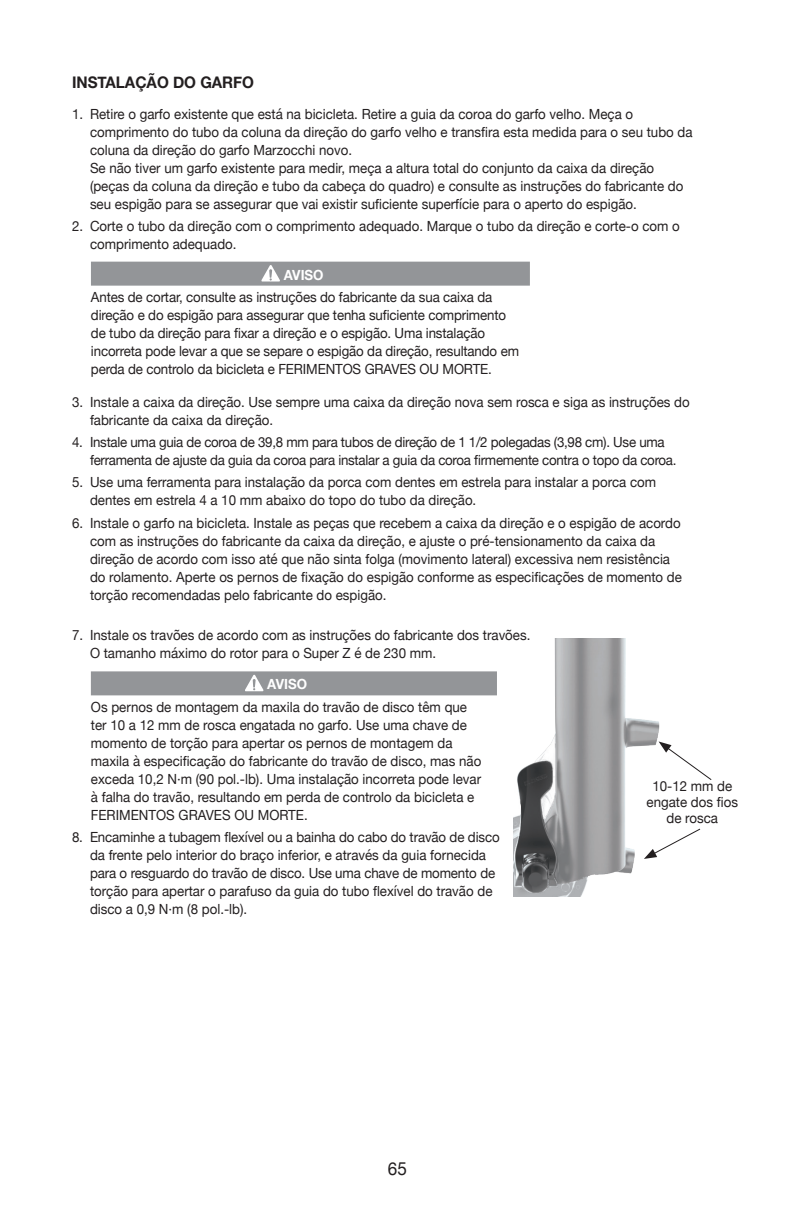
<style>
.page{position:relative;width:792px;height:1224px;background:#fff}
.page>*{position:absolute;margin:0;border:0;box-sizing:border-box;transform-origin:0 0}
.t1{font:18px "Helvetica Neue";color:#231f20;scale:.95 1}
.Headers{font:700 16px "Helvetica Neue";color:#231f20;scale:.95 1}
.body_copy{font:14px/18px "Helvetica Neue";color:#231f20;scale:.95 1}
.body_copy-2{font:14px/18px "Helvetica Neue";letter-spacing:-.02em;color:#231f20;scale:.95 1}
.WARNING{font:700 14px "Helvetica Neue";color:#fff;scale:.95 1}
</style>
<div class="page">
<div style="left:91px;top:262px;width:439px;height:24px;background:#939598"></div>
<svg style="left:261px;top:265px;width:19px;height:17px"></svg>
<img style="left:514px;top:638px;width:146px;height:259px">
<svg style="left:659px;top:741px;width:53px;height:40px"></svg>
<svg style="left:644px;top:828px;width:57px;height:31px"></svg>
<div style="left:91px;top:671px;width:406px;height:24px;background:#939598"></div>
<svg style="left:245px;top:675px;width:19px;height:16px"></svg>
<p class="Headers" style="left:72px;top:69px;width:193px">INSTALAÇÃO DO GARFO</p>
<p class="body_copy" style="left:90px;top:106px;width:636px;text-indent:-18px">1. Retire o garfo existente que está na bicicleta. Retire a guia da coroa do garfo velho. Meça o comprimento do tubo da coluna da direção do garfo velho e transfira esta medida para o seu tubo da coluna da direção do garfo Marzocchi novo.<br>Se não tiver um garfo existente para medir, meça a altura total do conjunto da caixa da direção (peças da coluna da direção e tubo da cabeça do quadro) e consulte as instruções do fabricante do seu espigão para se assegurar que vai existir suficiente superfície para o aperto do espigão.</p>
<p class="body_copy" style="left:90px;top:218px;width:622px;text-indent:-18px">2. Corte o tubo da direção com o comprimento adequado. Marque o tubo da direção e corte-o com o comprimento adequado.</p>
<p class="WARNING" style="left:284px;top:264px;width:43px">AVISO</p>
<p class="body_copy" style="left:91px;top:289px;width:452px">Antes de cortar, consulte as instruções do fabricante da sua caixa da direção e do espigão para assegurar que tenha suficiente comprimento de tubo da direção para fixar a direção e o espigão. Uma instalação incorreta pode levar a que se separe o espigão da direção, resultando em perda de controlo da bicicleta e FERIMENTOS GRAVES OU MORTE.</p>
<p class="body_copy" style="left:90px;top:393px;width:633px;text-indent:-18px">3. Instale a caixa da direção. Use sempre uma caixa da direção nova sem rosca e siga as instruções do fabricante da caixa da direção.</p>
<p class="body_copy-2" style="left:90px;top:434px;width:619px;text-indent:-18px">4. Instale uma guia de coroa de 39,8 mm para tubos de direção de 1 1/2 polegadas (3,98 cm). Use uma ferramenta de ajuste da guia da coroa para instalar a guia da coroa firmemente contra o topo da coroa.</p>
<p class="body_copy" style="left:90px;top:474px;width:597px;text-indent:-18px">5. Use uma ferramenta para instalação da porca com dentes em estrela para instalar a porca com dentes em estrela 4 a 10 mm abaixo do topo do tubo da direção.</p>
<p class="body_copy" style="left:90px;top:514px;width:625px;text-indent:-18px">6. Instale o garfo na bicicleta. Instale as peças que recebem a caixa da direção e o espigão de acordo com as instruções do fabricante da caixa da direção, e ajuste o pré-tensionamento da caixa da direção de acordo com isso até que não sinta folga (movimento lateral) excessiva nem resistência do rolamento. Aperte os pernos de fixação do espigão conforme as especificações de momento de torção recomendadas pelo fabricante do espigão.</p>
<p class="body_copy" style="left:90px;top:627px;width:465px;text-indent:-18px">7. Instale os travões de acordo com as instruções do fabricante dos travões.<br>O tamanho máximo do rotor para o Super Z é de 230 mm.</p>
<p class="WARNING" style="left:267px;top:673px;width:43px">AVISO</p>
<p class="body_copy" style="left:91px;top:698px;width:412px">Os pernos de montagem da maxila do travão de disco têm que ter 10 a 12 mm de rosca engatada no garfo. Use uma chave de momento de torção para apertar os pernos de montagem da maxila à especificação do fabricante do travão de disco, mas não exceda 10,2 N·m (90 pol.-lb). Uma instalação incorreta pode levar à falha do travão, resultando em perda de controlo da bicicleta e FERIMENTOS GRAVES OU MORTE.</p>
<p class="body_copy" style="left:90px;top:829px;width:433px;text-indent:-18px">8. Encaminhe a tubagem flexível ou a bainha do cabo do travão de disco da frente pelo interior do braço inferior, e através da guia fornecida para o resguardo do travão de disco. Use uma chave de momento de torção para apertar o parafuso da guia do tubo flexível do travão de disco a 0,9 N·m (8 pol.-lb).</p>
<p class="t1" style="left:388px;top:1156px;width:22px">65</p>
<p class="body_copy" style="left:647px;top:779px;width:98px;line-height:16px;text-align:center">10-12 mm de engate dos fios de rosca</p>
</div>
